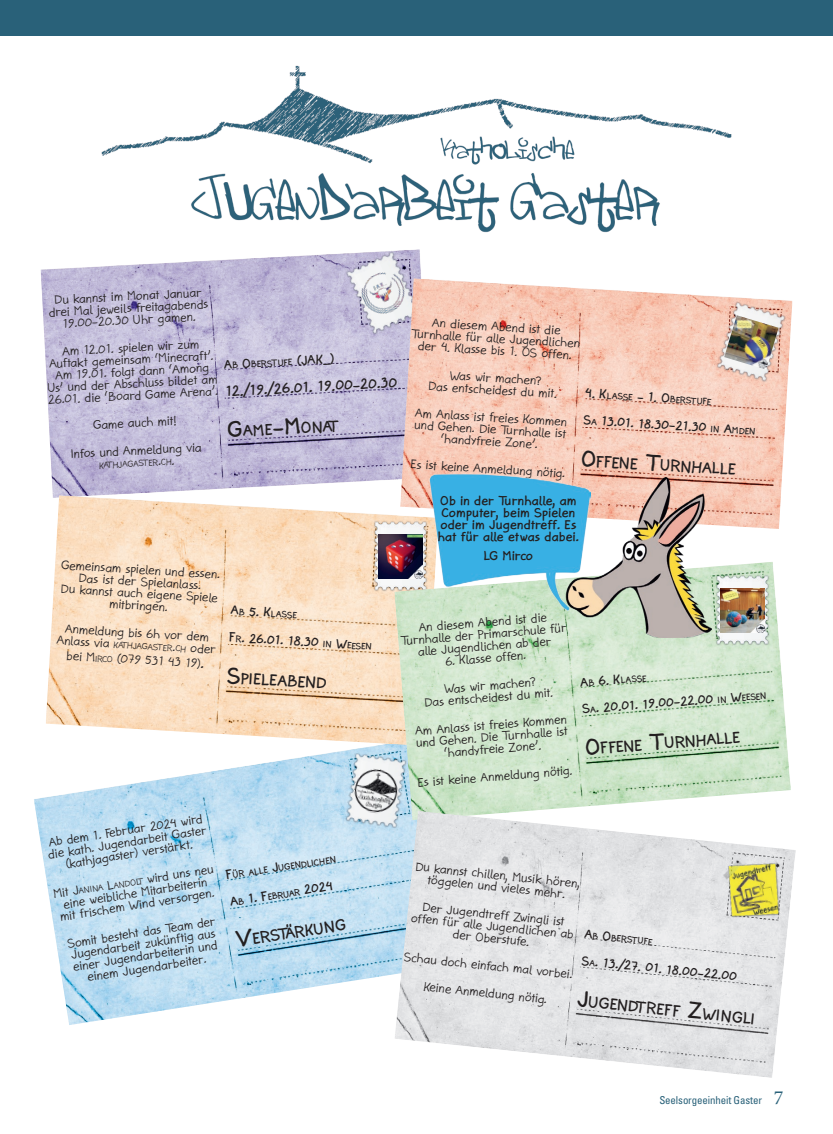
<style>
.page{position:relative;width:833px;height:1134px;background:#fff}
.page>*{position:absolute;margin:0;border:0;box-sizing:border-box;transform-origin:0 0}
.t1{font:700 12.88px "Jann Script";color:#231f20}
.t2{font:700 11.75px "Jann Script";color:#231f20}
.t3{font:condensed 10.88px "Univers LT Std";letter-spacing:-.01em;color:#296179}
.t4{font:10.38px/12px "Jann Script";color:#231f20;text-align:center}
.t5{font:700 10.38px/12px "Jann Script";color:#231f20;text-align:center}
.t6{font:700 7.38px "Jann Script";color:#231f20}
.t7{font:7.38px "Jann Script";color:#231f20}
.s1{font-size:10.38px}
.s2{font-size:18.25px}
.s3{font-size:7.38px}
.s4{font-size:13px}
.s5{font-family:"Minion Pro";font-stretch:normal;font-size:20px}
</style>
<div class="page">
<img style="left:101px;top:65px;width:631px;height:168px">
<div style="left:0;top:0;width:833px;height:35px;background:#296179"></div>
<img style="left:41px;top:253px;width:359px;height:242px">
<img style="left:345px;top:249px;width:76px;height:87px">
<img style="left:355px;top:264px;width:58px;height:58px">
<img style="left:400px;top:278px;width:392px;height:251px">
<img style="left:715px;top:301px;width:72px;height:83px">
<img style="left:724px;top:315px;width:54px;height:55px">
<img style="left:34px;top:746px;width:361px;height:279px">
<img style="left:46px;top:495px;width:382px;height:251px">
<img style="left:373px;top:521px;width:54px;height:71px">
<img style="left:378px;top:534px;width:44px;height:44px">
<img style="left:344px;top:752px;width:51px;height:78px">
<img style="left:351px;top:766px;width:43px;height:50px">
<img style="left:394px;top:562px;width:396px;height:258px">
<img style="left:715px;top:575px;width:54px;height:71px">
<img style="left:721px;top:588px;width:43px;height:44px">
<img style="left:395px;top:811px;width:400px;height:267px">
<img style="left:717px;top:853px;width:75px;height:76px">
<img style="left:523px;top:478px;width:189px;height:160px">
<img style="left:428px;top:472px;width:162px;height:140px">
<p class="t4" style="left:48px;top:294px;width:161px;rotate:-3deg">Du kannst im Monat Januar drei Mal jeweils freitagabends<br>19.00-20.30 Uhr gamen.</p>
<p class="t4" style="left:46px;top:346px;width:171px;rotate:-3deg">Am 12.01. spielen wir zum<br>Auftakt gemeinsam ‘Minecraft’.<br>Am 19.01. folgt dann ‘Among<br>Us’ und der Abschluss bildet am<br>26.01. die ‘Board Game Arena’.</p>
<p class="t4" style="left:93px;top:419px;width:85px;rotate:-3deg">Game auch mit!</p>
<p class="t4" style="left:70px;top:448px;width:132px;rotate:-3deg">Infos und Anmeldung via</p>
<p class="t7" style="left:99px;top:459px;width:77px;rotate:-3deg">KATHJAGASTER<span class="s1">.</span>CH<span class="s1">.</span></p>
<p class="t6" style="left:224px;top:360px;width:112px;rotate:-3deg"><span class="s1">A</span>B <span class="s1">O</span>BERSTUFE <span class="s1">(JAK_)</span></p>
<p class="t2" style="left:225px;top:382px;width:173px;rotate:-3deg">12./19./26.01. 19.00-20.30</p>
<p class="t1" style="left:227px;top:421px;width:112px;rotate:-3deg"><span class="s2">G</span>AME<span class="s2">-M</span>ONAT</p>
<p class="t4" style="left:412px;top:316px;width:170px;rotate:3deg">An diesem Abend ist die<br>Turnhalle für alle Jugendlichen der 4. Klasse bis 1. OS offen.</p>
<p class="t4" style="left:429px;top:368px;width:131px;rotate:3deg">Was wir machen?<br>Das entscheidest du mit.</p>
<p class="t4" style="left:415px;top:407px;width:154px;rotate:3deg">Am Anlass ist freies Kommen und Gehen. Die Turnhalle ist ‘handyfreie Zone’.</p>
<p class="t4" style="left:411px;top:458px;width:156px;rotate:3deg">Es ist keine Anmeldung nötig.</p>
<p class="t1" style="left:581px;top:450px;width:157px;rotate:3deg"><span class="s2">O</span>FFENE <span class="s2">T</span>URNHALLE</p>
<p class="t6" style="left:585px;top:389px;width:128px;rotate:3deg"><span class="s1">4. K</span>LASSE <span class="s1">- 1. O</span>BERSTUFE</p>
<p class="t5" style="left:583px;top:414px;width:174px;rotate:3deg">S<span class="s3">A</span> 13.01. 18.30-21.30 <span class="s3">IN</span> A<span class="s3">MDEN</span></p>
<p class="t4" style="left:62px;top:559px;width:161px;rotate:3deg">Gemeinsam spielen und essen.<br>Das ist der Spielanlass.<br>Du kannst auch eigene Spiele mitbringen.</p>
<p class="t4" style="left:58px;top:622px;width:161px;rotate:3deg">Anmeldung bis 6h vor dem<br>Anlass via <span class="s3">KATHJAGASTER</span>.<span class="s3">CH</span> oder</p>
<p class="t4" style="left:67px;top:650px;width:140px;rotate:3deg">bei M<span class="s3">IRCO</span> (079 531 43 19)<span class="s4">.</span></p>
<p class="t6" style="left:231px;top:605px;width:68px;rotate:3deg"><span class="s1">A</span>B <span class="s1">5. K</span>LASSE</p>
<p class="t5" style="left:229px;top:631px;width:144px;rotate:3deg">F<span class="s3">R</span>. 26.01. 18.30 <span class="s3">IN</span> W<span class="s3">EESEN</span></p>
<p class="t1" style="left:227px;top:667px;width:102px;rotate:3deg"><span class="s2">S</span>PIELEABEND</p>
<p class="t4" style="left:45px;top:837px;width:162px;rotate:-9deg">Ab dem 1. Februar 2024 wird die kath. Jugendarbeit Gaster (kathjagaster) verstärkt.</p>
<p class="t4" style="left:53px;top:888px;width:163px;rotate:-9deg">Mit J<span class="s3">ANINA</span> L<span class="s3">ANDOLT</span> wird uns neu eine weibliche Mitarbeiterin mit frischem Wind versorgen.</p>
<p class="t4" style="left:67px;top:938px;width:151px;rotate:-9deg">Somit besteht das Team der<br>Jugendarbeit zukünftig aus einer Jugendarbeiterin und einem Jugendarbeiter.</p>
<p class="t1" style="left:235px;top:931px;width:113px;rotate:-9deg"><span class="s2">V</span>ERSTÄRKUNG</p>
<p class="t6" style="left:225px;top:870px;width:113px;rotate:-9deg"><span class="s1">F</span>ÜR ALLE <span class="s1">J</span>UGENDLICHEN</p>
<p class="t5" style="left:229px;top:896px;width:105px;rotate:-9deg">A<span class="s3">B</span> 1. F<span class="s3">EBRUAR</span> 2024</p>
<p class="t5" style="left:438px;top:494px;width:143px">Ob in der Turnhalle, am<br>Computer, beim Spielen oder im Jugendtreff. Es hat für alle etwas dabei.</p>
<p class="t5" style="left:484px;top:550px;width:51px">LG Mirco</p>
<p class="t4" style="left:399px;top:623px;width:168px;rotate:-5deg">An diesem Abend ist die<br>Turnhalle der Primarschule für alle Jugendlichen ab der</p>
<p class="t4" style="left:445px;top:655px;width:82px;rotate:-5deg">6. Klasse offen.</p>
<p class="t4" style="left:423px;top:685px;width:131px;rotate:-5deg">Was wir machen?<br>Das entscheidest du mit.</p>
<p class="t4" style="left:414px;top:725px;width:154px;rotate:-5deg">Am Anlass ist freies Kommen und Gehen. Die Turnhalle ist ‘handyfreie Zone’.</p>
<p class="t4" style="left:417px;top:777px;width:156px;rotate:-5deg">Es ist keine Anmeldung nötig.</p>
<p class="t6" style="left:580px;top:678px;width:68px;rotate:-5deg"><span class="s1">A</span>B <span class="s1">6. K</span>LASSE</p>
<p class="t5" style="left:582px;top:703px;width:186px;rotate:-5deg">S<span class="s3">A</span>. 20.01. 19.00-22.00 <span class="s3">IN</span> W<span class="s3">EES</span><sub>EN</sub></p>
<p class="t1" style="left:584px;top:739px;width:157px;rotate:-5deg"><span class="s2">O</span>FFENE <span class="s2">T</span>URNHALLE</p>
<p class="t4" style="left:416px;top:860px;width:167px;rotate:6deg">Du kannst chillen, Musik hören, töggelen und vieles mehr.</p>
<p class="t4" style="left:413px;top:899px;width:165px;rotate:6deg">Der Jugendtreff Zwingli ist offen für alle Jugendlichen ab der Oberstufe.</p>
<p class="t4" style="left:405px;top:950px;width:171px;rotate:6deg">Schau doch einfach mal vorbei.</p>
<p class="t4" style="left:424px;top:980px;width:126px;rotate:6deg">Keine Anmeldung nötig.</p>
<p class="t1" style="left:578px;top:990px;width:180px;rotate:6deg"><span class="s2">J</span>UGENDTREFF <span class="s2">Z</span>WINGLI</p>
<p class="t6" style="left:585px;top:929px;width:70px;rotate:6deg"><span class="s1">A</span>B <span class="s1">O</span>BERSTUFE</p>
<p class="t5" style="left:582px;top:954px;width:158px;rotate:6deg">S<span class="s3">A</span>. 13./27. 01. 18.00-22.00</p>
<p class="t3" style="left:659px;top:1094px;width:125px">Seelsorgeeinheit Gaster <span class="s5">7</span></p>
</div>
